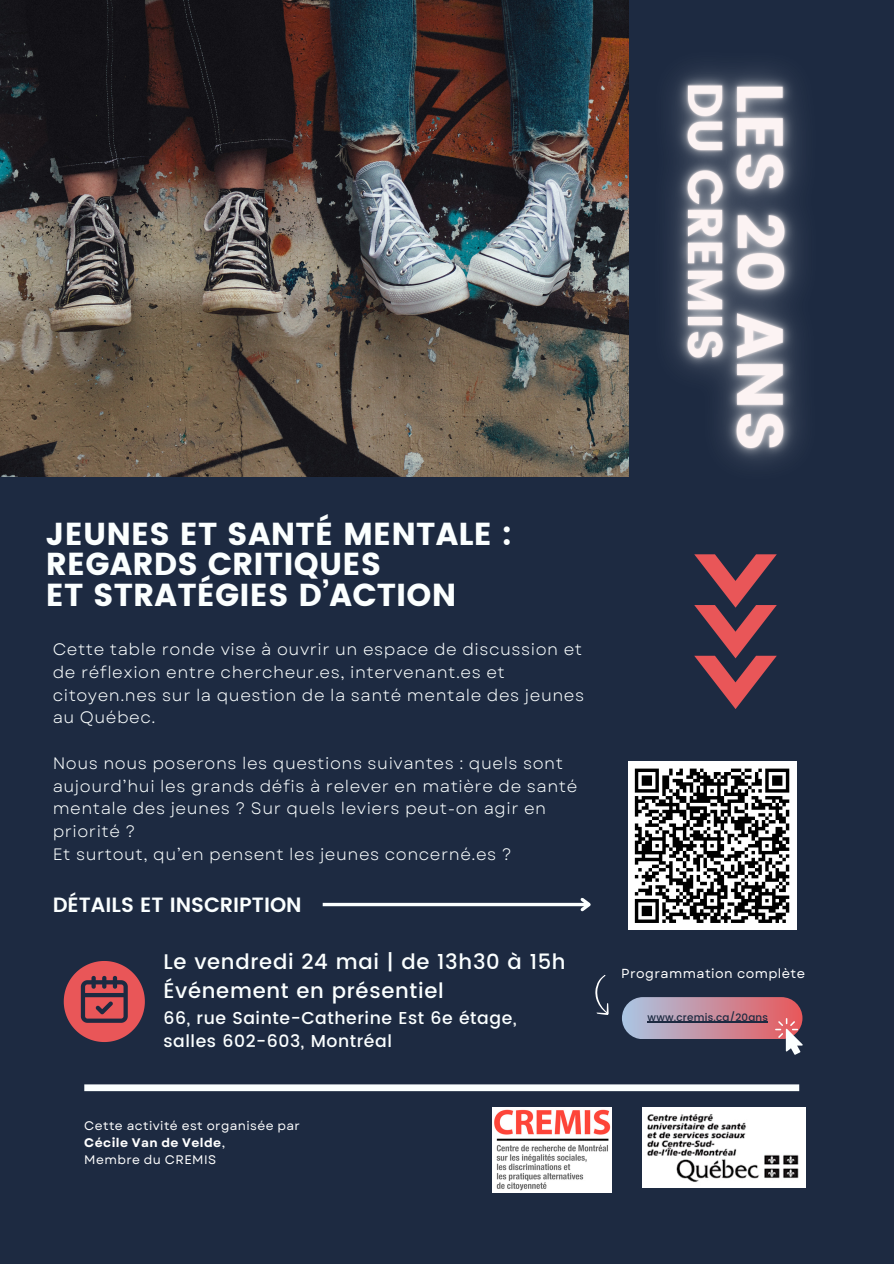
<style>
.page{position:relative;width:894px;height:1264px;background:#fff}
.page>*{position:absolute;margin:0;border:0;box-sizing:border-box;transform-origin:0 0}
.t1{font:31.65px/30.5px "Poppins";letter-spacing:.005em;color:#fbffff}
.t2{font:500 21.15px/29.4px "Poppins";letter-spacing:.035em;color:#fbffff}
.t3{font:600 20.7px "Poppins";color:#fbffff}
.t4{font:500 17.25px/23.7px "Poppins";letter-spacing:.035em;color:#fbffff}
.t5{font:16.5px/22.8px "Garet";letter-spacing:.035em;color:#fbffff}
.t6{font:13.05px "Garet";letter-spacing:.035em;color:#fff}
.t7{font:12.45px "Garet";letter-spacing:.035em;color:#fff}
.t8{font:700 12.45px "Garet";letter-spacing:.035em;color:#fff}
.t9{font:500 10.35px "Poppins";letter-spacing:.02em;color:#1d2a41}
.s1{font-weight:400}
</style>
<div class="page">
<div style="left:0;top:0;width:893px;height:1263px;background:#1d2a41"></div>
<img style="left:0;top:0;width:627px;height:476px">
<svg style="left:64px;top:961px;width:81px;height:80px"></svg>
<div style="left:627px;top:761px;width:168px;height:168px;background:#fff"></div>
<svg style="left:634px;top:768px;width:156px;height:155px"></svg>
<svg style="left:322px;top:902px;width:255px;height:4px"></svg>
<svg style="left:577px;top:898px;width:14px;height:14px"></svg>
<svg style="left:694px;top:554px;width:82px;height:155px"></svg>
<div style="left:84px;top:1084px;width:715px;height:7px;background:#fbffff"></div>
<img style="left:492px;top:1107px;width:119px;height:85px">
<img style="left:642px;top:1107px;width:163px;height:79px">
<img style="left:594px;top:15px;width:207px;height:462px">
<div style="left:621px;top:997px;width:181px;height:41px;background:linear-gradient(to right,#a8c5e3,#e9585b);border-radius:21px"></div>
<svg style="left:774px;top:1018px;width:28px;height:36px"></svg>
<svg style="left:595px;top:975px;width:30px;height:44px"></svg>
<hr style="left:647px;top:1021px;width:121px;height:1px;background:#1d2a41">
<h6 class="t1" style="left:46px;top:519px;width:467px">JEUNES ET SANTÉ MENTALE :<br>REGARDS CRITIQUES<br>ET STRATÉGIES D’ACTION</h6>
<h5 class="t5" style="left:53px;top:638px;width:533px">Cette table ronde vise à ouvrir un espace de discussion et de réflexion entre chercheur.es, intervenant.es et citoyen.nes sur la question de la santé mentale des jeunes au Québec.</h5>
<h3 class="t5" style="left:53px;top:751px;width:526px">Nous nous poserons les questions suivantes : quels sont aujourd’hui les grands défis à relever en matière de santé mentale des jeunes ? Sur quels leviers peut-on agir en priorité ?<br>Et surtout, qu’en pensent les jeunes concerné.es ?</h3>
<h2 class="t3" style="left:53px;top:892px;width:250px">DÉTAILS ET INSCRIPTION</h2>
<p class="t2" style="left:163px;top:946px;width:403px">Le vendredi 24 mai | de 13h30 à 15h<br>Événement en présentiel</p>
<p class="t4" style="left:163px;top:1005px;width:354px">66, rue Sainte-Catherine Est 6e étage, salles 602-603, Montréal</p>
<p class="t9" style="left:647px;top:1011px;width:122px">www.cremis.ca/20ans</p>
<p class="t6" style="left:621px;top:964px;width:185px">Programmation complète</p>
<p class="t7" style="left:84px;top:1116px;width:217px">Cette activité est organisée par</p>
<h4 class="t8" style="left:84px;top:1133px;width:142px">Cécile Van de Velde<span class="s1">,</span></h4>
<p class="t7" style="left:84px;top:1150px;width:133px">Membre du CREMIS</p>
</div>
